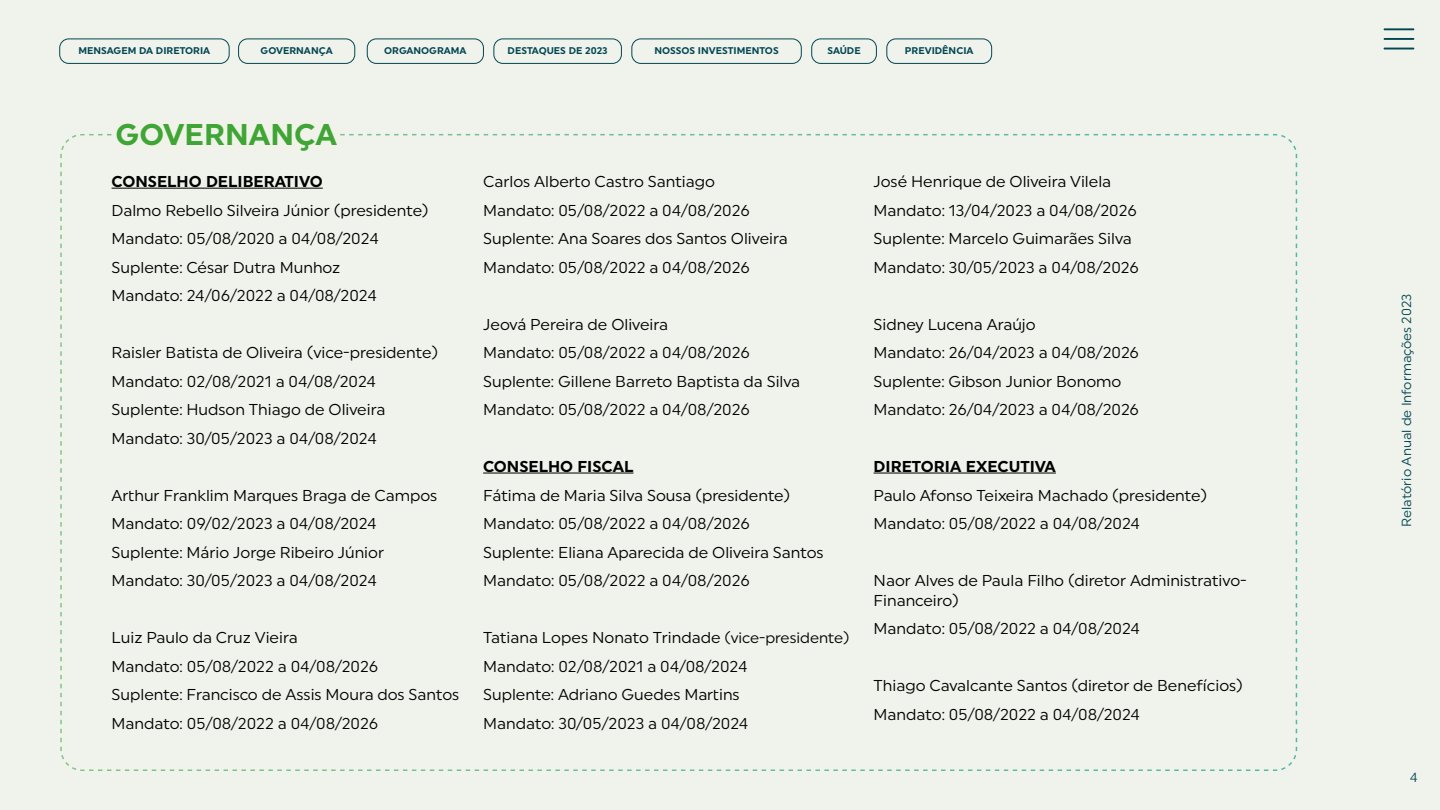
<style>
.page{position:relative;width:1440px;height:810px;background:#eff3eb}
.page>*{position:absolute;margin:0;border:0;box-sizing:border-box;transform-origin:0 0}
.t1{font:700 30px "Uniform";color:#3fa535}
.t2{font:15.75px/28.5px "Uniform";color:#000}
.t3{font:700 15.75px "Uniform";color:#000}
.t4{font:13.2px "Uniform";color:#034653}
.t5{font:700 9.75px "Uniform";color:#034653}
.s1{font-size:15px}
</style>
<div class="page">
<div style="left:367px;top:39px;width:117px;height:25px;border:1px solid #034653;border-radius:9px"></div>
<div style="left:238px;top:39px;width:117px;height:25px;border:1px solid #034653;border-radius:9px"></div>
<div style="left:632px;top:39px;width:169px;height:25px;border:1px solid #034653;border-radius:9px"></div>
<div style="left:60px;top:39px;width:169px;height:25px;border:1px solid #034653;border-radius:9px"></div>
<div style="left:494px;top:39px;width:128px;height:25px;border:1px solid #034653;border-radius:9px"></div>
<div style="left:812px;top:39px;width:65px;height:25px;border:1px solid #034653;border-radius:9px"></div>
<div style="left:887px;top:39px;width:105px;height:25px;border:1px solid #034653;border-radius:9px"></div>
<hr style="left:1384px;top:28px;width:30px;height:2px;background:#034653">
<hr style="left:1384px;top:38px;width:30px;height:2px;background:#034653">
<hr style="left:1384px;top:48px;width:30px;height:2px;background:#034653">
<div style="left:60px;top:133px;width:1238px;height:639px;background:#eff3eb"></div>
<div style="left:115px;top:121px;width:225px;height:30px;background:#f1f3ea"></div>
<hr style="left:112px;top:188px;width:211px;height:1px;background:#000">
<p class="t5" style="left:79px;top:45px;width:133px">MENSAGEM DA DIRETORIA</p>
<p class="t5" style="left:261px;top:45px;width:74px">GOVERNANÇA</p>
<p class="t5" style="left:384px;top:45px;width:84px">ORGANOGRAMA</p>
<p class="t5" style="left:508px;top:45px;width:101px">DESTAQUES DE 2023</p>
<p class="t5" style="left:654px;top:45px;width:126px">NOSSOS INVESTIMENTOS</p>
<p class="t5" style="left:827px;top:45px;width:35px">SAÚDE</p>
<p class="t5" style="left:905px;top:45px;width:70px">PREVIDÊNCIA</p>
<h1 class="t1" style="left:115px;top:117px;width:223px">GOVERNANÇA</h1>
<p class="t3" style="left:112px;top:172px;width:213px">CONSELHO DELIBERATIVO</p>
<p class="t2" style="left:112px;top:196px;width:319px">Dalmo Rebello Silveira Júnior (presidente)<br>Mandato: 05/08/2020 a 04/08/2024<br>Suplente: César Dutra Munhoz<br>Mandato: 24/06/2022 a 04/08/2024</p>
<p class="t2" style="left:112px;top:338px;width:328px">Raisler Batista de Oliveira (vice-presidente)<br>Mandato: 02/08/2021 a 04/08/2024<br>Suplente: Hudson Thiago de Oliveira Mandato: 30/05/2023 a 04/08/2024</p>
<p class="t2" style="left:112px;top:481px;width:327px">Arthur Franklim Marques Braga de Campos Mandato: 09/02/2023 a 04/08/2024<br>Suplente: Mário Jorge Ribeiro Júnior Mandato: 30/05/2023 a 04/08/2024</p>
<p class="t2" style="left:112px;top:623px;width:349px">Luiz Paulo da Cruz Vieira<br>Mandato: 05/08/2022 a 04/08/2026<br>Suplente: Francisco de Assis Moura dos Santos Mandato: 05/08/2022 a 04/08/2026</p>
<p class="t2" style="left:483px;top:167px;width:306px">Carlos Alberto Castro Santiago Mandato: 05/08/2022 a 04/08/2026<br>Suplente: Ana Soares dos Santos Oliveira Mandato: 05/08/2022 a 04/08/2026</p>
<p class="t2" style="left:483px;top:310px;width:319px">Jeová Pereira de Oliveira<br>Mandato: 05/08/2022 a 04/08/2026<br>Suplente: Gillene Barreto Baptista da Silva Mandato: 05/08/2022 a 04/08/2026</p>
<p class="t3" style="left:483px;top:457px;width:152px">CONSELHO FISCAL</p>
<p class="t2" style="left:483px;top:481px;width:342px">Fátima de Maria Silva Sousa (presidente)<br>Mandato: 05/08/2022 a 04/08/2026<br>Suplente: Eliana Aparecida de Oliveira Santos Mandato: 05/08/2022 a 04/08/2026</p>
<p class="t2" style="left:483px;top:623px;width:368px">Tatiana Lopes Nonato Trindade <span class="s1">(vice-presidente)<br></span>Mandato: 02/08/2021 a 04/08/2024<br>Suplente: Adriano Guedes Martins<br>Mandato: 30/05/2023 a 04/08/2024</p>
<p class="t2" style="left:874px;top:167px;width:267px">José Henrique de Oliveira Vilela Mandato: 13/04/2023 a 04/08/2026<br>Suplente: Marcelo Guimarães Silva Mandato: 30/05/2023 a 04/08/2026</p>
<p class="t2" style="left:874px;top:310px;width:267px">Sidney Lucena Araújo<br>Mandato: 26/04/2023 a 04/08/2026<br>Suplente: Gibson Junior Bonomo<br>Mandato: 26/04/2023 a 04/08/2026</p>
<p class="t3" style="left:874px;top:457px;width:184px">DIRETORIA EXECUTIVA</p>
<p class="t2" style="left:874px;top:481px;width:335px">Paulo Afonso Teixeira Machado (presidente)<br>Mandato: 05/08/2022 a 04/08/2024</p>
<p class="t2" style="left:874px;top:571px;width:375px;line-height:19.5px">Naor Alves de Paula Filho (diretor Administrativo-<br>Financeiro)</p>
<p class="t2" style="left:874px;top:614px;width:268px">Mandato: 05/08/2022 a 04/08/2024</p>
<p class="t2" style="left:874px;top:671px;width:371px">Thiago Cavalcante Santos (diretor de Benefícios)<br>Mandato: 05/08/2022 a 04/08/2024</p>
<p class="t4" style="left:1399px;top:527px;width:235px;rotate:-90deg">Relatório Anual de Informações 2023</p>
<p class="t4" style="left:1410px;top:769px;width:9px">4</p>
</div>
